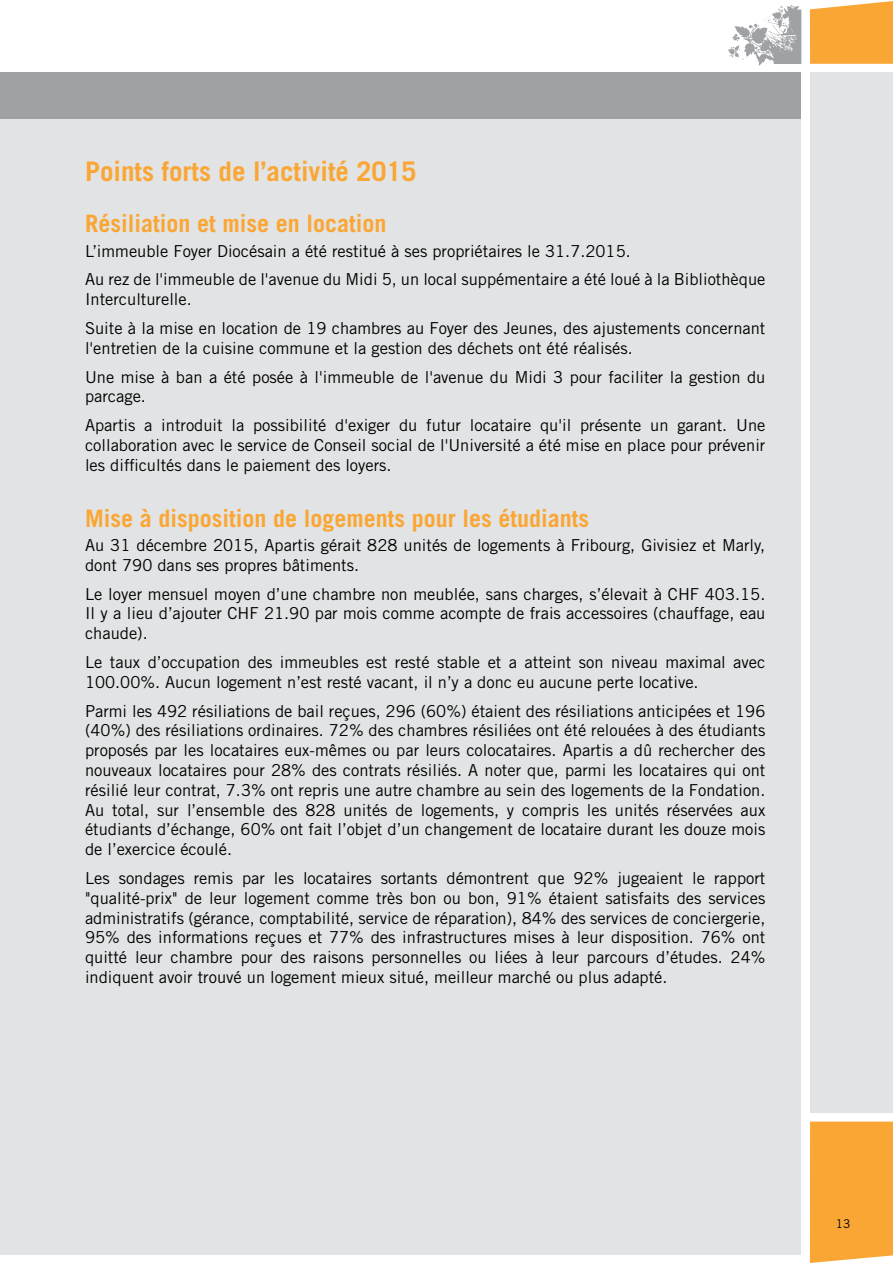
<style>
.page{position:relative;width:893px;height:1263px;background:#fff}
.page>*{position:absolute;margin:0;border:0;box-sizing:border-box;transform-origin:0 0}
.t1{font:700 27px "Trade Gothic LT Std";color:#faa634}
.t2{font:700 24px "Trade Gothic LT Std";color:#faa634}
.t3{font:16.5px/19.8px "Trade Gothic LT Std";color:#000}
.t4{font:12px "Trade Gothic LT Std";color:#000}
</style>
<div class="page">
<div style="left:0;top:72px;width:801px;height:1182px;background:#e2e3e4"></div>
<div style="left:0;top:72px;width:801px;height:47px;background:#9fa1a4"></div>
<div style="left:810px;top:72px;width:83px;height:1041px;background:#e2e3e4"></div>
<svg style="left:810px;top:1px;width:83px;height:63px;background:#faac42"></svg>
<svg style="left:728px;top:5px;width:73px;height:61px"></svg>
<div style="left:810px;top:1121px;width:83px;height:142px;background:#faa634"></div>
<h1 class="t1" style="left:85px;top:155px;width:333px">Points forts de l’activité 2015</h1>
<h2 class="t2" style="left:85px;top:209px;width:303px">Résiliation et mise en location</h2>
<p class="t3" style="left:85px;top:236px;width:682px;line-height:28.8px">L’immeuble Foyer Diocésain a été restitué à ses propriétaires le 31.7.2015.<br>Au rez de l'immeuble de l'avenue du Midi 5, un local suppémentaire a été loué à la Bibliothèque</p>
<p class="t3" style="left:85px;top:285px;width:682px;line-height:28.8px">Interculturelle.<br>Suite à la mise en location de 19 chambres au Foyer des Jeunes, des ajustements concernant</p>
<p class="t3" style="left:85px;top:333px;width:682px;line-height:28.8px">l'entretien de la cuisine commune et la gestion des déchets ont été réalisés.<br>Une mise à ban a été posée à l'immeuble de l'avenue du Midi 3 pour faciliter la gestion du</p>
<p class="t3" style="left:85px;top:382px;width:682px;line-height:28.8px">parcage.<br>Apartis a introduit la possibilité d'exiger du futur locataire qu'il présente un garant. Une</p>
<p class="t3" style="left:85px;top:435px;width:682px">collaboration avec le service de Conseil social de l'Université a été mise en place pour prévenir les difficultés dans le paiement des loyers.</p>
<h2 class="t2" style="left:85px;top:503px;width:506px">Mise à disposition de logements pour les étudiants</h2>
<p class="t3" style="left:85px;top:535px;width:682px">Au 31 décembre 2015, Apartis gérait 828 unités de logements à Fribourg, Givisiez et Marly, dont 790 dans ses propres bâtiments.</p>
<p class="t3" style="left:85px;top:584px;width:682px;text-align:justify">Le loyer mensuel moyen d’une chambre non meublée, sans charges, s’élevait à CHF 403.15.<br>Il y a lieu d’ajouter CHF 21.90 par mois comme acompte de frais accessoires (chauffage, eau chaude).</p>
<p class="t3" style="left:85px;top:652px;width:682px">Le taux d’occupation des immeubles est resté stable et a atteint son niveau maximal avec<br>100.00%. Aucun logement n’est resté vacant, il n’y a donc eu aucune perte locative.</p>
<p class="t3" style="left:85px;top:701px;width:682px;text-align:justify">Parmi les 492 résiliations de bail reçues, 296 (60%) étaient des résiliations anticipées et 196 (40%) des résiliations ordinaires. 72% des chambres résiliées ont été relouées à des étudiants proposés par les locataires eux-mêmes ou par leurs colocataires. Apartis a dû rechercher des nouveaux locataires pour 28% des contrats résiliés. A noter que, parmi les locataires qui ont résilié leur contrat, 7.3% ont repris une autre chambre au sein des logements de la Fondation.<br>Au total, sur l’ensemble des 828 unités de logements, y compris les unités réservées aux étudiants d’échange, 60% ont fait l’objet d’un changement de locataire durant les douze mois de l’exercice écoulé.</p>
<p class="t3" style="left:85px;top:868px;width:682px;text-align:justify">Les sondages remis par les locataires sortants démontrent que 92% jugeaient le rapport "qualité-prix" de leur logement comme très bon ou bon, 91% étaient satisfaits des services administratifs (gérance, comptabilité, service de réparation), 84% des services de conciergerie, 95% des informations reçues et 77% des infrastructures mises à leur disposition. 76% ont quitté leur chambre pour des raisons personnelles ou liées à leur parcours d’études. 24% indiquent avoir trouvé un logement mieux situé, meilleur marché ou plus adapté.</p>
<p class="t4" style="left:836px;top:1217px;width:16px">13</p>
</div>
